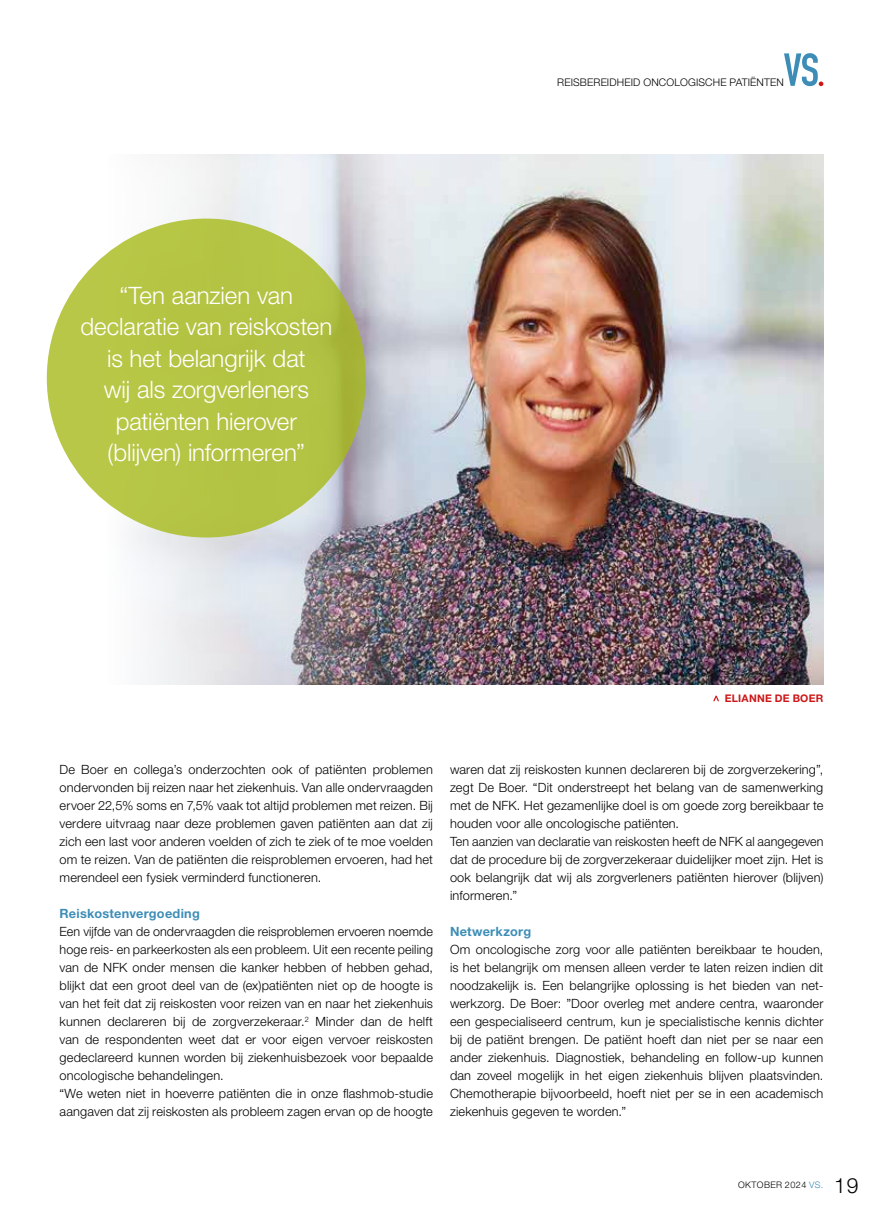
<style>
.page{position:relative;width:883px;height:1229px;background:#fff}
.page>*{position:absolute;margin:0;border:0;box-sizing:border-box;transform-origin:0 0}
.t1{font:300 24px/31.5px "Helvetica Neue LT Std";letter-spacing:-.005em;color:#fff;text-align:center}
.t2{font:300 21px "Helvetica Neue LT Std";color:#000}
.t3{font:300 12.75px/18px "Helvetica Neue LT Std";letter-spacing:.015em;color:#000;text-align:justify}
.t4{font:700 12.75px "Helvetica Neue LT Std";letter-spacing:.02em;color:#3d8db7}
.t5{font:300 10.5px "Helvetica Neue LT Std";letter-spacing:.015em;color:#000}
.t6{font:700 10.5px "Helvetica Neue LT Std";letter-spacing:.025em;color:#cd1719}
.t7{font:300 9px "Helvetica Neue LT Std";letter-spacing:.05em;color:#000}
.s1{color:#3d8db7}
</style>
<div class="page">
<svg style="left:784px;top:53px;width:39px;height:33px"></svg>
<img style="left:46px;top:154px;width:777px;height:530px">
<svg style="left:713px;top:695px;width:5px;height:6px"></svg>
<div style="left:47px;top:219px;width:319px;height:318px;background:#b4c444;border-radius:50%"></div>
<h1 class="t1" style="left:80px;top:279px;width:253px">“Ten aanzien van declaratie van reiskosten is het belangrijk dat<br>wij als zorgverleners patiënten hierover (blijven) informeren”</h1>
<p class="t5" style="left:557px;top:76px;width:228px">REISBEREIDHEID ONCOLOGISCHE PATIËNTEN</p>
<p class="t6" style="left:724px;top:692px;width:100px">ELIANNE DE BOER</p>
<p class="t3" style="left:60px;top:760px;width:375px">De Boer en collega’s onderzochten ook of patiënten problemen ondervonden bij reizen naar het ziekenhuis. Van alle ondervraagden ervoer 22,5% soms en 7,5% vaak tot altijd problemen met reizen. Bij verdere uitvraag naar deze problemen gaven patiënten aan dat zij zich een last voor anderen voelden of zich te ziek of te moe voelden om te reizen. Van de patiënten die reisproblemen ervoeren, had het merendeel een fysiek verminderd functioneren.</p>
<p class="t4" style="left:60px;top:906px;width:142px">Reiskostenvergoeding</p>
<p class="t3" style="left:60px;top:922px;width:375px;text-align:left">Een vijfde van de ondervraagden die reisproblemen ervoeren noemde hoge reis- en parkeerkosten als een probleem. Uit een recente peiling van de NFK onder mensen die kanker hebben of hebben gehad, blijkt dat een groot deel van de (ex)patiënten niet op de hoogte is van het feit dat zij reiskosten voor reizen van en naar het ziekenhuis kunnen declareren bij de zorgverzekeraar.<sup>2</sup> Minder dan de helft van de respondenten weet dat er voor eigen vervoer reiskosten gedeclareerd kunnen worden bij ziekenhuisbezoek voor bepaalde oncologische behandelingen.<br>“We weten niet in hoeverre patiënten die in onze flashmob-studie aangaven dat zij reiskosten als probleem zagen ervan op de hoogte</p>
<p class="t3" style="left:450px;top:760px;width:375px;text-align:left">waren dat zij reiskosten kunnen declareren bij de zorgverzekering”, zegt De Boer. “Dit onderstreept het belang van de samenwerking met de NFK. Het gezamenlijke doel is om goede zorg bereikbaar te houden voor alle oncologische patiënten.<br>Ten aanzien van declaratie van reiskosten heeft de NFK al aangegeven dat de procedure bij de zorgverzekeraar duidelijker moet zijn. Het is ook belangrijk dat wij als zorgverleners patiënten hierover (blijven) informeren.”</p>
<p class="t4" style="left:450px;top:924px;width:83px">Netwerkzorg</p>
<p class="t3" style="left:450px;top:940px;width:375px">Om oncologische zorg voor alle patiënten bereikbaar te houden, is het belangrijk om mensen alleen verder te laten reizen indien dit noodzakelijk is. Een belangrijke oplossing is het bieden van net&shy;werkzorg. De Boer: ”Door overleg met andere centra, waaronder een gespecialiseerd centrum, kun je specialistische kennis dichter bij de patiënt brengen. De patiënt hoeft dan niet per se naar een ander ziekenhuis. Diagnostiek, behandeling en follow-up kunnen dan zoveel mogelijk in het eigen ziekenhuis blijven plaatsvinden.<br>Chemotherapie bijvoorbeeld, hoeft niet per se in een academisch ziekenhuis gegeven te worden.”</p>
<p class="t7" style="left:737px;top:1179px;width:87px">OKTOBER 2024 <span class="s1">VS.</span></p>
<h2 class="t2" style="left:833px;top:1172px;width:26px">19</h2>
</div>
